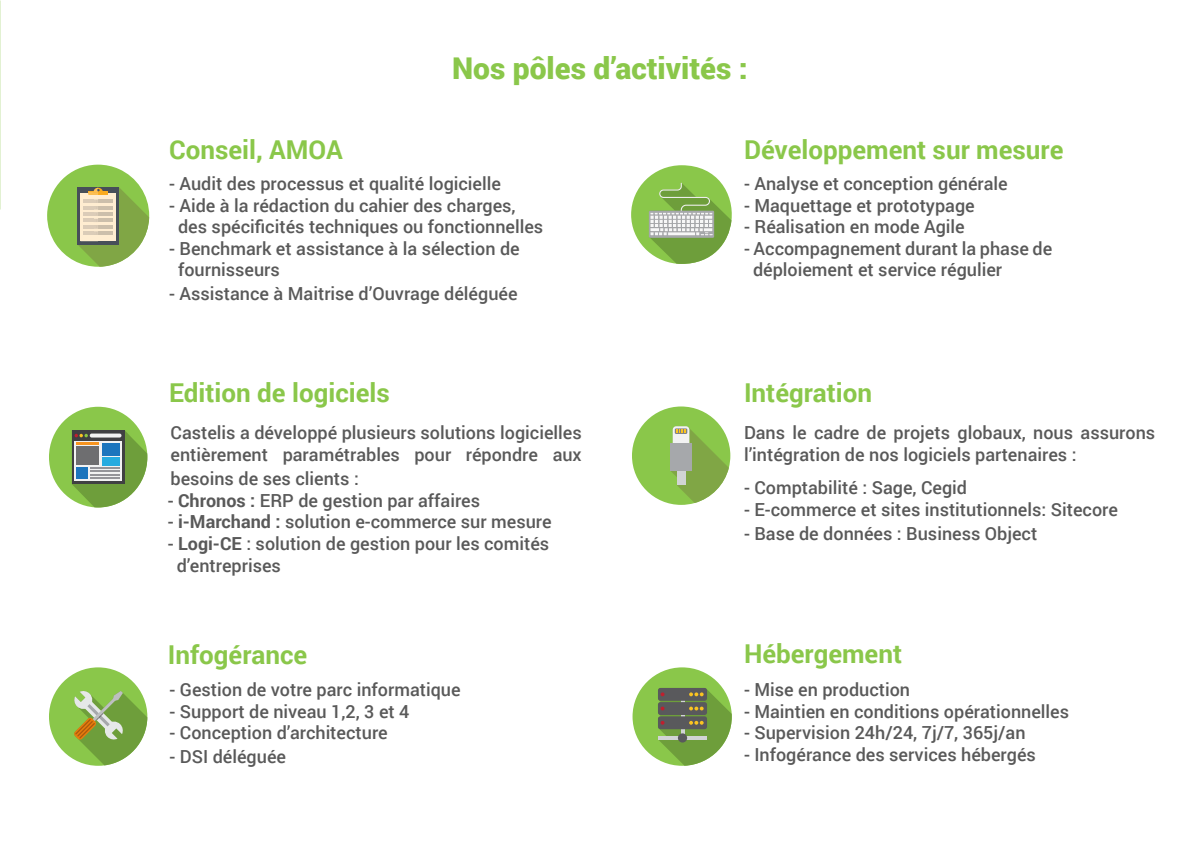
<style>
.page{position:relative;width:1202px;height:862px;background:#fff}
.page>*{position:absolute;margin:0;border:0;box-sizing:border-box;transform-origin:0 0}
.t1{font:900 30px "Roboto";color:#8ac74a}
.t2{font:700 26px "Roboto";color:#8ac74a}
.t3{font:500 18px/21.6px "Roboto";color:#595959}
.s1{font-weight:700}
</style>
<div class="page">
<svg style="left:47px;top:165px;width:102px;height:102px"></svg>
<svg style="left:631px;top:165px;width:101px;height:99px"></svg>
<hr style="left:668px;top:232px;width:27px;height:3px;background:#f7f7f7">
<svg style="left:632px;top:667px;width:100px;height:99px"></svg>
<svg style="left:632px;top:406px;width:98px;height:99px"></svg>
<div style="left:677px;top:469px;width:8px;height:16px;background:#d1d4d4"></div>
<div style="left:670px;top:443px;width:22px;height:27px;background:#a6a8ab"></div>
<svg style="left:49px;top:407px;width:98px;height:101px"></svg>
<hr style="left:90px;top:477px;width:29px;height:2px;background:#949499">
<svg style="left:49px;top:667px;width:98px;height:99px"></svg>
<h1 class="t1" style="left:452px;top:47px;width:297px">Nos pôles d’activités :</h1>
<h2 class="t2" style="left:169px;top:131px;width:175px">Conseil, AMOA</h2>
<p class="t3" style="left:169px;top:172px;width:333px">- Audit des processus et qualité logicielle</p>
<p class="t3" style="left:178px;top:194px;width:367px;text-indent:-9px">- Aide à la rédaction du cahier des charges, des spécificités techniques ou fonctionnelles</p>
<p class="t3" style="left:178px;top:237px;width:343px;text-indent:-9px">- Benchmark et assistance à la sélection de fournisseurs</p>
<p class="t3" style="left:169px;top:282px;width:350px">- Assistance à Maitrise d’Ouvrage déléguée</p>
<h2 class="t2" style="left:169px;top:374px;width:222px">Edition de logiciels</h2>
<p class="t3" style="left:171px;top:421px;width:413px">Castelis a développé plusieurs solutions logicielles entièrement paramétrables pour répondre aux</p>
<p class="t3" style="left:171px;top:466px;width:190px">besoins de ses clients :</p>
<p class="t3" style="left:168px;top:489px;width:314px">- <span class="s1">Chronos :</span> ERP de gestion par affaires</p>
<p class="t3" style="left:168px;top:510px;width:385px">- <span class="s1">i-Marchand :</span> solution e-commerce sur mesure</p>
<p class="t3" style="left:177px;top:532px;width:374px;text-indent:-9px">- <span class="s1">Logi-CE</span> : solution de gestion pour les comités d’entreprises</p>
<h2 class="t2" style="left:744px;top:131px;width:321px">Développement sur mesure</h2>
<p class="t3" style="left:744px;top:172px;width:265px">- Analyse et conception générale</p>
<p class="t3" style="left:744px;top:194px;width:232px">- Maquettage et prototypage</p>
<p class="t3" style="left:744px;top:215px;width:222px">- Réalisation en mode Agile</p>
<p class="t3" style="left:753px;top:237px;width:301px;text-indent:-9px">- Accompagnement durant la phase de déploiement et service régulier</p>
<h2 class="t2" style="left:744px;top:374px;width:130px">Intégration</h2>
<p class="t3" style="left:744px;top:421px;width:413px">Dans le cadre de projets globaux, nous assurons l’intégration de nos logiciels partenaires :</p>
<p class="t3" style="left:744px;top:476px;width:225px">- Comptabilité : Sage, Cegid</p>
<p class="t3" style="left:744px;top:498px;width:375px">- E-commerce et sites institutionnels: Sitecore</p>
<p class="t3" style="left:744px;top:522px;width:295px">- Base de données : Business Object</p>
<h2 class="t2" style="left:168px;top:636px;width:141px">Infogérance</h2>
<h2 class="t2" style="left:744px;top:636px;width:160px">Hébergement</h2>
<p class="t3" style="left:170px;top:678px;width:293px">- Gestion de votre parc informatique</p>
<p class="t3" style="left:170px;top:700px;width:241px">- Support de niveau 1,2, 3 et 4</p>
<p class="t3" style="left:170px;top:721px;width:220px">- Conception d’architecture</p>
<p class="t3" style="left:170px;top:745px;width:118px">- DSI déléguée</p>
<p class="t3" style="left:744px;top:678px;width:168px">- Mise en production</p>
<p class="t3" style="left:744px;top:700px;width:327px">- Maintien en conditions opérationnelles</p>
<p class="t3" style="left:744px;top:721px;width:283px">- Supervision 24h/24, 7j/7, 365j/an</p>
<p class="t3" style="left:744px;top:743px;width:293px">- Infogérance des services hébergés</p>
</div>
